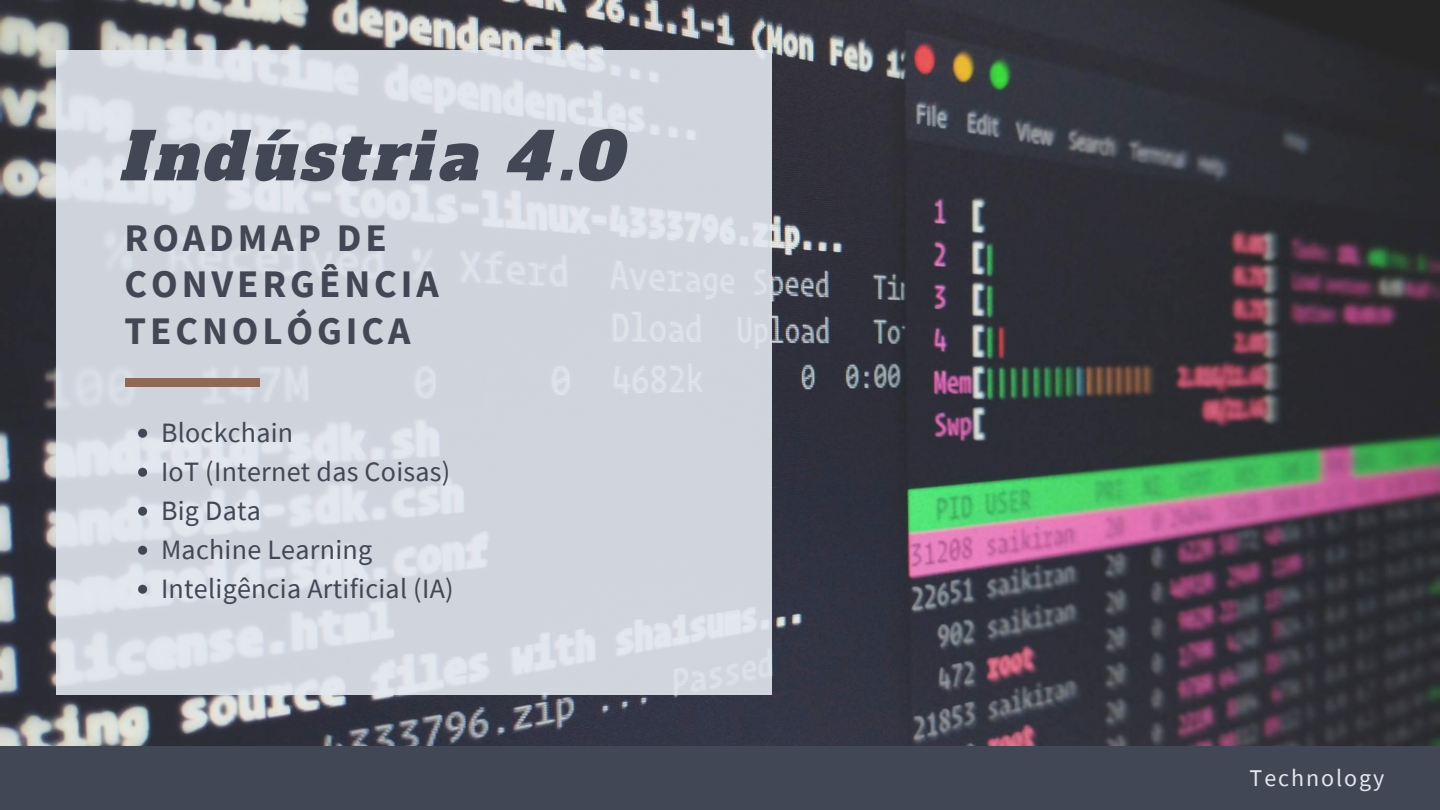
<style>
.page{position:relative;width:1440px;height:810px;background:#fff}
.page>*{position:absolute;margin:0;border:0;box-sizing:border-box;transform-origin:0 0}
.t1{font:65px "CA Generated";letter-spacing:.07em;color:#414754}
.t2{font:700 39px/46.5px "Source Sans Pro";letter-spacing:.1em;color:#414754}
.t3{font:28px/39px "Source Sans Pro";letter-spacing:.01em;color:#414754}
.t4{font:24px "Source Sans Pro";letter-spacing:.08em;color:#e3e8f0}
</style>
<div class="page">
<img style="left:0;top:0;width:1440px;height:746px">
<svg style="left:56px;top:50px;width:715px;height:645px;fill:#d0d4dd"></svg>
<div style="left:125px;top:378px;width:135px;height:9px;background:#8f6858"></div>
<svg style="left:138px;top:429px;width:9px;height:9px"></svg>
<svg style="left:138px;top:468px;width:9px;height:9px"></svg>
<svg style="left:138px;top:507px;width:9px;height:9px"></svg>
<svg style="left:138px;top:546px;width:9px;height:9px"></svg>
<svg style="left:138px;top:585px;width:9px;height:9px"></svg>
<div style="left:0;top:746px;width:1440px;height:64px;background:#414754"></div>
<h1 class="t1" style="left:125px;top:113px;width:504px">Indústria 4.0</h1>
<h2 class="t2" style="left:125px;top:214px;width:316px">ROADMAP DE<br>CONVERGÊNCIA<br>TECNOLÓGICA</h2>
<p class="t3" style="left:161px;top:413px;width:294px">Blockchain<br>IoT (Internet das Coisas)<br>Big Data<br>Machine Learning<br>Inteligência Artificial (IA)</p>
<p class="t4" style="left:1250px;top:763px;width:136px">Technology</p>
</div>
